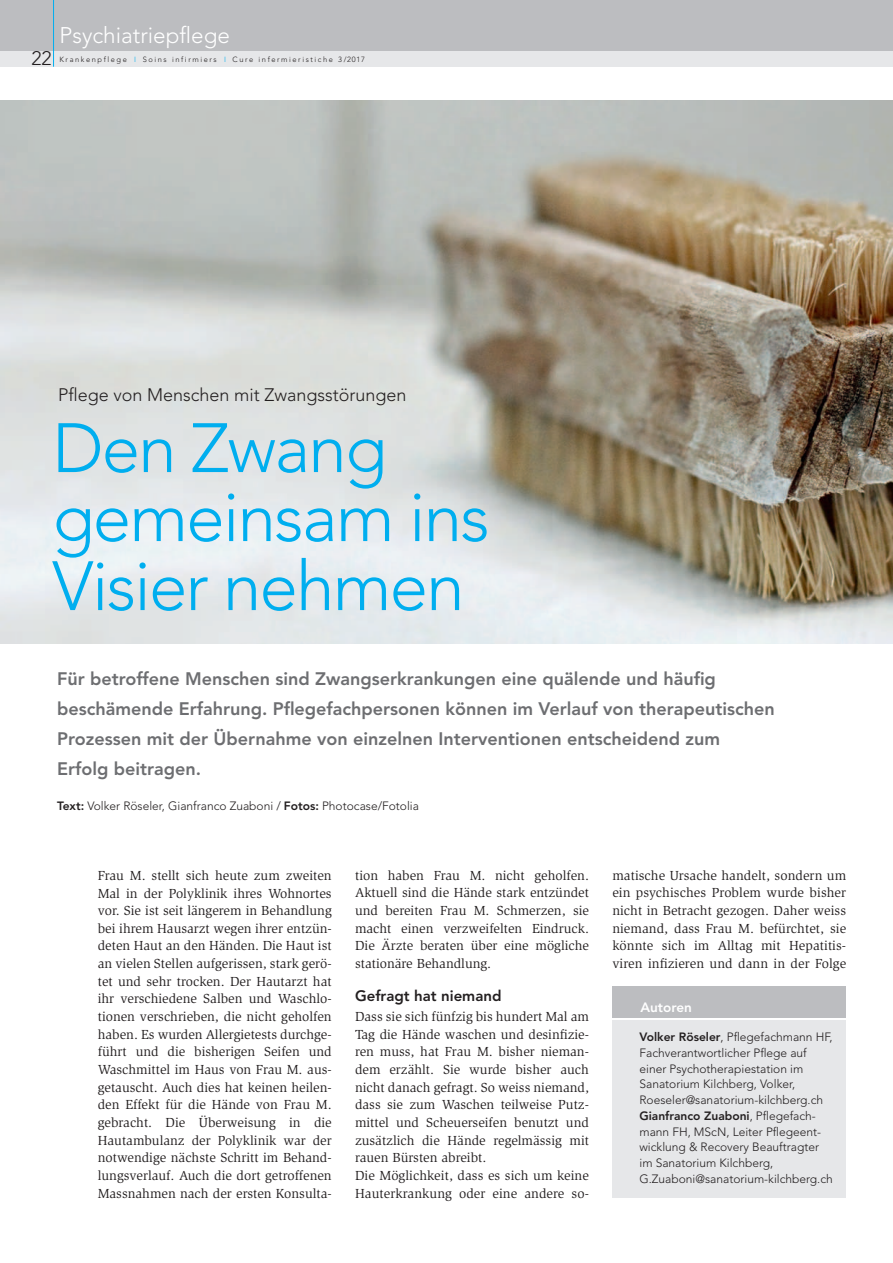
<style>
.page{position:relative;width:893px;height:1263px;background:#fff}
.page>*{position:absolute;margin:0;border:0;box-sizing:border-box;transform-origin:0 0}
.t1{font:300 69px/69px "Avenir";letter-spacing:-.025em;color:#00aeef}
.t2{font:300 22.5px "Avenir";color:#fff}
.t3{font:300 19.5px "Avenir";color:#231f20}
.t4{font:800 18px/30px "Avenir";color:#6d6e71}
.t5{font:300 18px "Avenir";color:#231f20}
.t6{font:800 15px "Avenir";color:#231f20}
.t7{font:13.5px/17.7px "Slimbach";color:#231f20;text-align:justify}
.t8{font:800 13.5px "Avenir";color:#fff}
.t9{font:300 12px/15.8px "Avenir";color:#231f20}
.t10{font:300 7.5px "Avenir";letter-spacing:.21em;color:#231f20}
.s1{color:#00aeef}
.s2{font-weight:800}
</style>
<div class="page">
<div style="left:0;top:51px;width:893px;height:16px;background:#e6e7e9"></div>
<div style="left:0;top:0;width:893px;height:51px;background:#bcbdc0"></div>
<hr style="left:53px;top:0;width:1px;height:67px;background:#00aeef">
<img style="left:0;top:101px;width:893px;height:542px">
<div style="left:612px;top:1020px;width:234px;height:177px;background:#e6e7e9"></div>
<div style="left:612px;top:986px;width:234px;height:32px;background:#bcbdc0"></div>
<h3 class="t3" style="left:31px;top:50px;width:22px">22</h3>
<h2 class="t2" style="left:60px;top:26px;width:172px">Psychiatriepflege</h2>
<p class="t10" style="left:60px;top:56px;width:307px">Krankenpflege <span class="s1">I</span> Soins infirmiers <span class="s1">I</span> Cure infermieristiche 3/2017</p>
<h3 class="t5" style="left:58px;top:387px;width:350px">Pflege von Menschen mit Zwangsstörungen</h3>
<h1 class="t1" style="left:52px;top:419px;width:439px">Den Zwang gemeinsam ins<br>Visier nehmen</h1>
<p class="t4" style="left:57px;top:664px;width:719px">Für betroffene Menschen sind Zwangserkrankungen eine quälende und häufig beschämende Erfahrung. Pflegefachpersonen können im Verlauf von therapeutischen Prozessen mit der Übernahme von einzelnen Interventionen entscheidend zum Erfolg beitragen.</p>
<p class="t9" style="left:57px;top:799px;width:363px"><span class="s2">Text:</span> Volker Röseler, Gianfranco Zuaboni / <span class="s2">Fotos:</span> Photocase/Fotolia</p>
<p class="t7" style="left:98px;top:867px;width:235px">Frau M. stellt sich heute zum zweiten Mal in der Polyklinik ihres Wohnortes vor. Sie ist seit längerem in Behandlung bei ihrem Hausarzt wegen ihrer entzün&shy;deten Haut an den Händen. Die Haut ist an vielen Stellen aufgerissen, stark gerö&shy;tet und sehr trocken. Der Hautarzt hat ihr verschiedene Salben und Waschlo&shy;tionen verschrieben, die nicht geholfen haben. Es wurden Allergietests durchge&shy;führt und die bisherigen Seifen und Waschmittel im Haus von Frau M. aus&shy;getauscht. Auch dies hat keinen heilen&shy;den Effekt für die Hände von Frau M. gebracht. Die Überweisung in die Hautambulanz der Polyklinik war der notwendige nächste Schritt im Behand&shy;lungsverlauf. Auch die dort getroffenen Massnahmen nach der ersten Konsulta-</p>
<p class="t7" style="left:355px;top:867px;width:235px">tion haben Frau M. nicht geholfen.<br>Aktuell sind die Hände stark entzündet und bereiten Frau M. Schmerzen, sie macht einen verzweifelten Eindruck.<br>Die Ärzte beraten über eine mögliche stationäre Behandlung.</p>
<p class="t6" style="left:355px;top:987px;width:148px">Gefragt hat niemand</p>
<p class="t7" style="left:355px;top:1008px;width:235px;text-align:left">Dass sie sich fünfzig bis hundert Mal am Tag die Hände waschen und desinfizie&shy;ren muss, hat Frau M. bisher nieman&shy;dem erzählt. Sie wurde bisher auch nicht danach gefragt. So weiss niemand, dass sie zum Waschen teilweise Putz&shy;mittel und Scheuerseifen benutzt und zusätzlich die Hände regelmässig mit rauen Bürsten abreibt.<br>Die Möglichkeit, dass es sich um keine Hauterkrankung oder eine andere so-</p>
<p class="t7" style="left:612px;top:867px;width:235px">matische Ursache handelt, sondern um ein psychisches Problem wurde bisher nicht in Betracht gezogen. Daher weiss niemand, dass Frau M. befürchtet, sie könnte sich im Alltag mit Hepatitis&shy;viren infizieren und dann in der Folge</p>
<p class="t8" style="left:640px;top:1000px;width:53px">Autoren</p>
<p class="t9" style="left:639px;top:1030px;width:195px"><span class="s2">Volker Röseler</span>, Pflegefachmann HF, Fachverantwortlicher Pflege auf einer Psychotherapiestation im Sanatorium Kilchberg, Volker, Roeseler@sanatorium-kilchberg.ch <span class="s2">Gianfranco Zuaboni</span>, Pflegefach&shy;mann FH, MScN, Leiter Pflegeent&shy;wicklung &amp; Recovery Beauftragter im Sanatorium Kilchberg, G.Zuaboni@sanatorium-kilchberg.ch</p>
</div>
